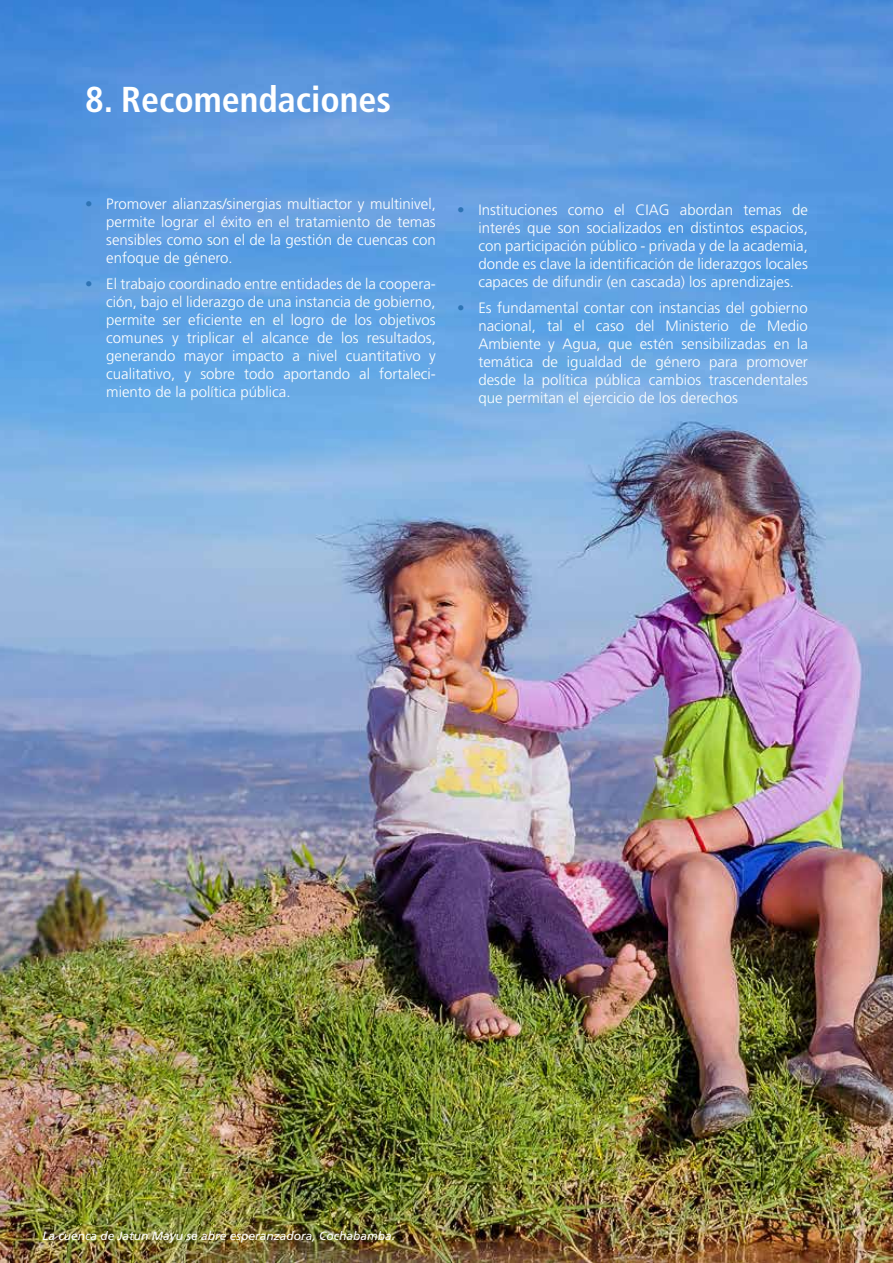
<style>
.page{position:relative;width:893px;height:1263px;background:#fff}
.page>*{position:absolute;margin:0;border:0;box-sizing:border-box;transform-origin:0 0}
.t1{font:700 condensed 36px "Frutiger LT Std";color:#fff}
.t2{font:300 15px/18px "Frutiger LT Std";color:#fff;text-align:justify}
.t3{font:italic 12px "Frutiger LT Std";color:#fff}
.s1{color:#2e74b5}
</style>
<div class="page">
<img style="left:0;top:0;width:893px;height:1263px">
<h1 class="t1" style="left:85px;top:78px;width:308px">8. Recomendaciones</h1>
<p class="t2" style="left:106px;top:195px;width:331px;text-indent:-21px"><span class="s1">•</span> Promover alianzas/sinergias multiactor y multinivel, permite lograr el éxito en el tratamiento de temas sensibles como son el de la gestión de cuencas con enfoque de género.</p>
<p class="t2" style="left:106px;top:275px;width:331px;text-indent:-21px"><span class="s1">•</span> El trabajo coordinado entre entidades de la coopera&shy;ción, bajo el liderazgo de una instancia de gobierno, permite ser eficiente en el logro de los objetivos comunes y triplicar el alcance de los resultados, generando mayor impacto a nivel cuantitativo y cualitativo, y sobre todo aportando al fortaleci&shy;miento de la política pública.</p>
<p class="t2" style="left:478px;top:201px;width:331px;text-indent:-21px"><span class="s1">•</span> Instituciones como el CIAG abordan temas de interés que son socializados en distintos espacios, con participación público - privada y de la academia, donde es clave la identificación de liderazgos locales capaces de difundir (en cascada) los aprendizajes.</p>
<p class="t2" style="left:478px;top:299px;width:331px;text-indent:-21px"><span class="s1">•</span> Es fundamental contar con instancias del gobierno nacional, tal el caso del Ministerio de Medio Ambiente y Agua, que estén sensibilizadas en la temática de igualdad de género para promover desde la política pública cambios trascendentales que permitan el ejercicio de los derechos</p>
<p class="t3" style="left:43px;top:1229px;width:354px">La cuenca de Jatun Mayu se abre esperanzadora, Cochabamba.</p>
</div>
